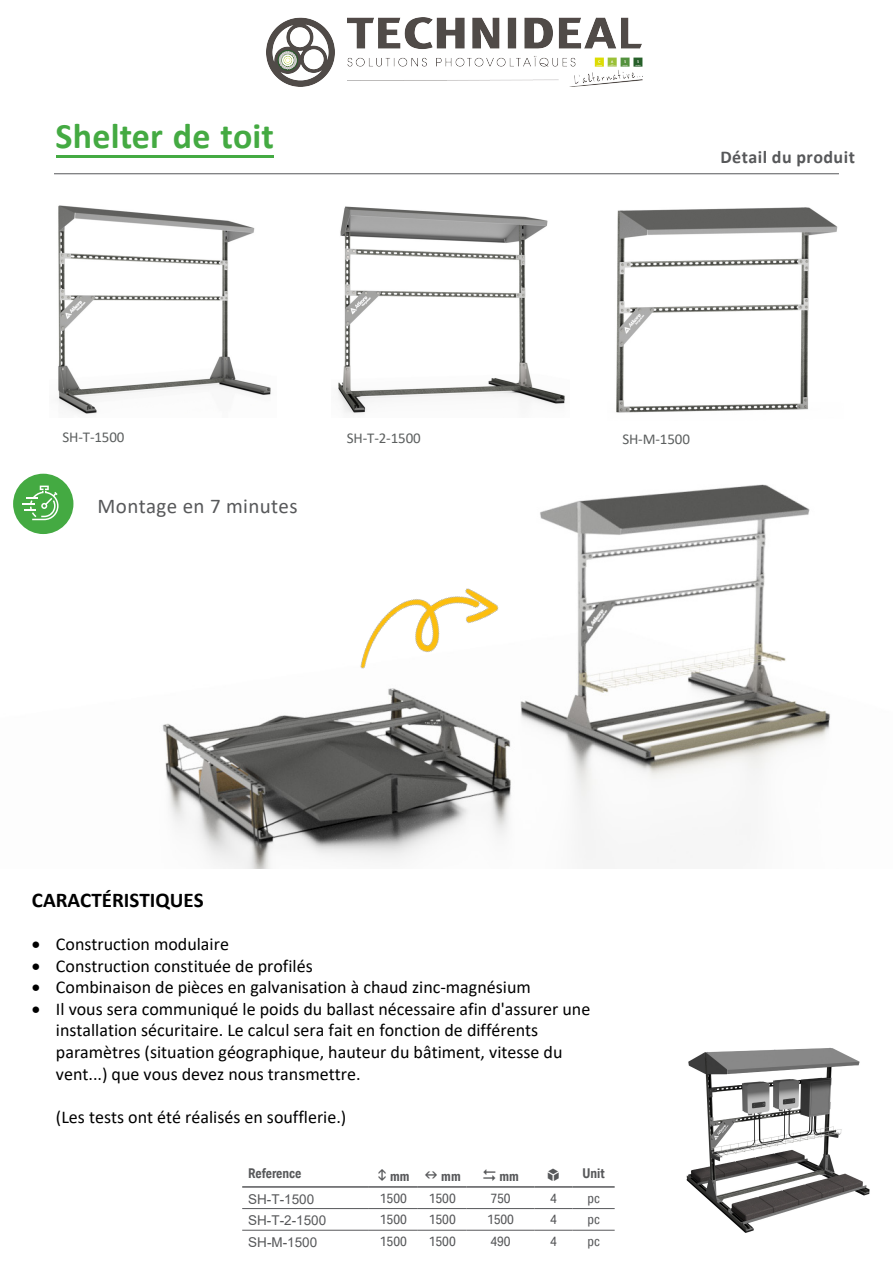
<style>
.page{position:relative;width:893px;height:1263px;background:#fff}
.page>*{position:absolute;margin:0;border:0;box-sizing:border-box;transform-origin:0 0}
.t1{font:700 36px "Calibri";letter-spacing:.005em;color:#44aa42}
._10pt_body_copy{font:21px "Calibri";letter-spacing:.015em;color:#57585a}
.t2{font:700 21px "Calibri";color:#000}
.t3{font:18px/21.6px "Calibri";color:#000}
.t4{font:700 18px "Calibri";letter-spacing:.025em;color:#57585a}
.t5{font:16.5px "WW Freebie";color:#57585a}
._10pt_body_copy-2{font:15px "Calibri";letter-spacing:-.01em;color:#5c5f5f}
.t6{font:13.5px "Aktiv Grotesk Cd";color:#57585a}
.t7{font:13.5px "Arial";color:#57585a}
.t8{font:700 13.5px "Aktiv Grotesk Cd";color:#57585a}
</style>
<div class="page">
<hr style="left:0;top:1194px;width:1px;height:69px;background:#44aa42">
<img style="left:13px;top:473px;width:817px;height:396px">
<hr style="left:54px;top:173px;width:785px;height:1px;background:#57585a">
<hr style="left:242px;top:1186px;width:127px;height:2px;background:#57585a">
<hr style="left:369px;top:1186px;width:49px;height:2px;background:#57585a">
<hr style="left:418px;top:1186px;width:49px;height:2px;background:#57585a">
<hr style="left:467px;top:1186px;width:67px;height:2px;background:#57585a">
<hr style="left:534px;top:1186px;width:39px;height:2px;background:#57585a">
<hr style="left:573px;top:1186px;width:42px;height:2px;background:#57585a">
<hr style="left:242px;top:1208px;width:127px;height:1px;background:#57585a">
<hr style="left:369px;top:1208px;width:49px;height:1px;background:#57585a">
<hr style="left:418px;top:1208px;width:49px;height:1px;background:#57585a">
<hr style="left:467px;top:1208px;width:67px;height:1px;background:#57585a">
<hr style="left:534px;top:1208px;width:39px;height:1px;background:#57585a">
<hr style="left:573px;top:1208px;width:42px;height:1px;background:#57585a">
<hr style="left:242px;top:1230px;width:127px;height:1px;background:#57585a">
<hr style="left:369px;top:1230px;width:49px;height:1px;background:#57585a">
<hr style="left:418px;top:1230px;width:49px;height:1px;background:#57585a">
<hr style="left:467px;top:1230px;width:67px;height:1px;background:#57585a">
<hr style="left:534px;top:1230px;width:39px;height:1px;background:#57585a">
<hr style="left:573px;top:1230px;width:42px;height:1px;background:#57585a">
<img style="left:338px;top:206px;width:227px;height:208px">
<img style="left:58px;top:205px;width:213px;height:209px">
<img style="left:616px;top:207px;width:222px;height:206px">
<div style="left:13px;top:474px;width:60px;height:60px;background:#44aa42;border-radius:50%"></div>
<svg style="left:22px;top:486px;width:37px;height:34px"></svg>
<img style="left:324px;top:536px;width:202px;height:184px">
<img style="left:267px;top:18px;width:375px;height:69px">
<hr style="left:56px;top:155px;width:218px;height:2px;background:#44aa42">
<img style="left:686px;top:1047px;width:184px;height:186px">
<p class="t1" style="left:56px;top:111px;width:220px">Shelter de toit</p>
<p class="t4" style="left:720px;top:144px;width:136px">Détail du produit</p>
<p class="_10pt_body_copy-2" style="left:62px;top:427px;width:64px">SH-T-1500</p>
<p class="_10pt_body_copy" style="left:98px;top:491px;width:202px">Montage en 7 minutes</p>
<p class="_10pt_body_copy-2" style="left:347px;top:428px;width:76px">SH-T-2-1500</p>
<p class="_10pt_body_copy-2" style="left:622px;top:429px;width:69px">SH-M-1500</p>
<p class="t2" style="left:32px;top:885px;width:173px">CARACTÉRISTIQUES</p>
<p class="t3" style="left:32px;top:933px;width:199px">• Construction modulaire</p>
<p class="t3" style="left:32px;top:954px;width:282px">• Construction constituée de profilés</p>
<p class="t3" style="left:32px;top:976px;width:500px">• Combinaison de pièces en galvanisation à chaud zinc-magnésium</p>
<p class="t3" style="left:56px;top:998px;width:536px;text-indent:-24px">• Il vous sera communiqué le poids du ballast nécessaire afin d'assurer une installation sécuritaire. Le calcul sera fait en fonction de différents paramètres (situation géographique, hauteur du bâtiment, vitesse du vent...) que vous devez nous transmettre.</p>
<p class="t3" style="left:56px;top:1106px;width:292px">(Les tests ont été réalisés en soufflerie.)</p>
<p class="t8" style="left:248px;top:1165px;width:55px">Reference</p>
<p class="t8" style="left:377px;top:1168px;width:34px">□mm</p>
<p class="t8" style="left:424px;top:1168px;width:38px">■mm</p>
<p class="t8" style="left:500px;top:1168px;width:21px">mm</p>
<p class="t5" style="left:548px;top:1165px;width:13px">C</p>
<p class="t8" style="left:582px;top:1165px;width:24px">Unit</p>
<p class="t7" style="left:248px;top:1189px;width:68px">SH-T-1500</p>
<p class="t6" style="left:380px;top:1190px;width:28px">1500</p>
<p class="t6" style="left:429px;top:1190px;width:28px">1500</p>
<p class="t6" style="left:490px;top:1190px;width:22px">750</p>
<p class="t6" style="left:550px;top:1190px;width:8px">4</p>
<p class="t6" style="left:587px;top:1190px;width:14px">pc</p>
<p class="t7" style="left:248px;top:1211px;width:80px">SH-T-2-1500</p>
<p class="t6" style="left:380px;top:1211px;width:28px">1500</p>
<p class="t6" style="left:429px;top:1211px;width:28px">1500</p>
<p class="t6" style="left:487px;top:1211px;width:28px">1500</p>
<p class="t6" style="left:550px;top:1211px;width:8px">4</p>
<p class="t6" style="left:587px;top:1211px;width:14px">pc</p>
<p class="t7" style="left:248px;top:1233px;width:71px">SH-M-1500</p>
<p class="t6" style="left:380px;top:1233px;width:28px">1500</p>
<p class="t6" style="left:429px;top:1233px;width:28px">1500</p>
<p class="t6" style="left:490px;top:1233px;width:22px">490</p>
<p class="t6" style="left:550px;top:1233px;width:8px">4</p>
<p class="t6" style="left:587px;top:1233px;width:14px">pc</p>
</div>
